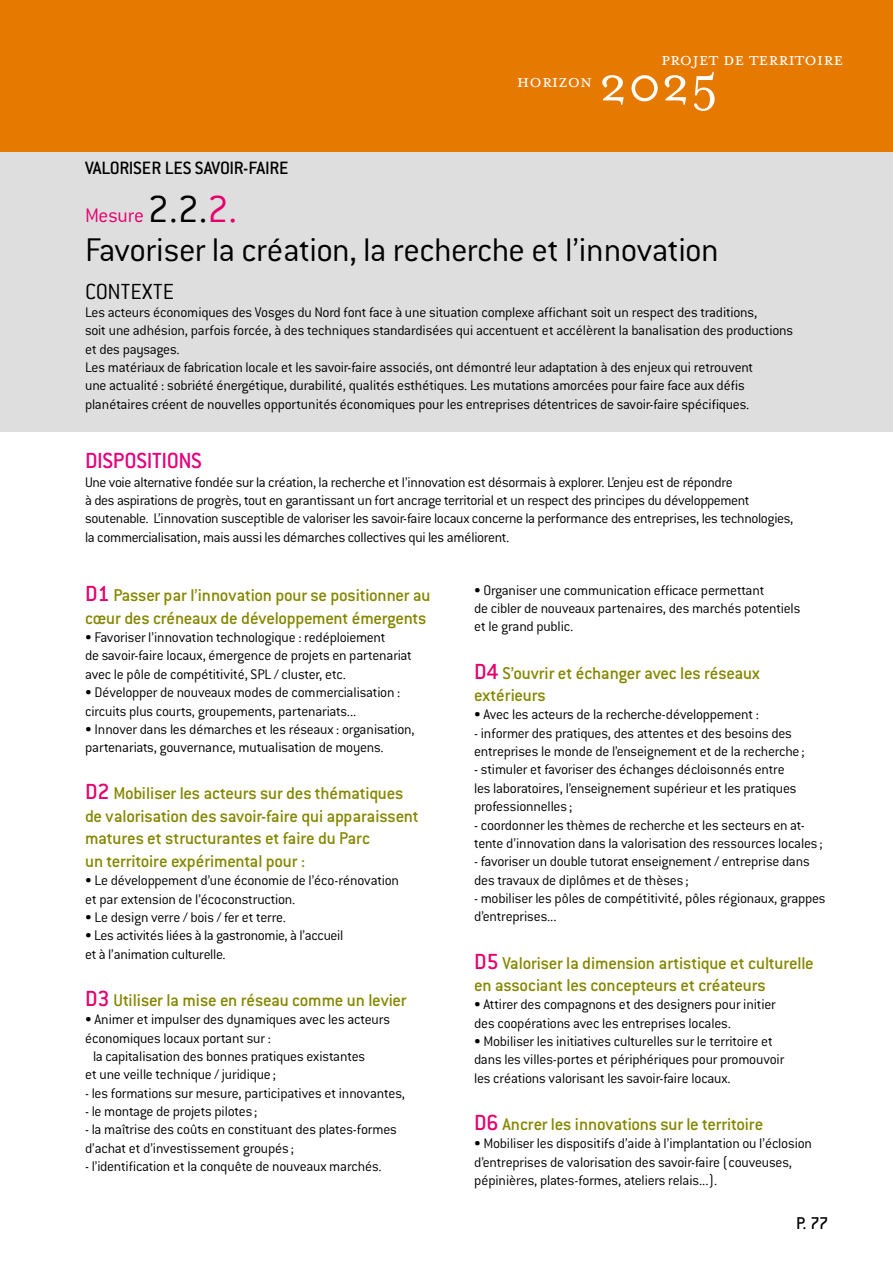
<style>
.page{position:relative;width:893px;height:1263px;background:#fff}
.page>*{position:absolute;margin:0;border:0;box-sizing:border-box;transform-origin:0 0}
.t1{font:56.1px "Mrs Eaves Roman";color:#fff}
.t2{font:300 36px "Conduit ITC";letter-spacing:-.02em;color:#000}
.t3{font:500 24px "Conduit ITC";color:#e6007d}
.t4{font:300 24px "Conduit ITC";color:#000}
.t5{font:300 21.6px "Conduit ITC";color:#e6006d}
.t6{font:20.55px "Mrs Eaves Small Caps";color:#fff}
.t7{font:500 19.65px "Conduit ITC";color:#000}
.t8{font:500 18.75px/22.5px "Conduit ITC";letter-spacing:-.01em;color:#868700}
.t9{font:500 18.75px "Conduit ITC";color:#000}
.t10{font:300 15.3px/18.3px "Conduit ITC";letter-spacing:-.015em;color:#000}
.s1{font-size:41.4px;color:#000}
.s2{font-size:41.4px}
.s3{font-size:24px;color:#e6006d}
</style>
<div class="page">
<div style="left:0;top:0;width:893px;height:153px;background:#e67900"></div>
<div style="left:0;top:152px;width:893px;height:280px;background:#dededf"></div>
<h3 class="t6" style="left:661px;top:48px;width:184px">projet de territoire</h3>
<h1 class="t1" style="left:599px;top:53px;width:121px">2025</h1>
<h3 class="t6" style="left:517px;top:70px;width:77px">horizon</h3>
<p class="t7" style="left:85px;top:157px;width:205px">valoriser les savoir-faire</p>
<h3 class="t5" style="left:85px;top:203px;width:154px">Mesure <span class="s1">2.2.</span><span class="s2">2.</span></h3>
<h2 class="t2" style="left:85px;top:230px;width:635px">Favoriser la création, la recherche et l’innovation</h2>
<h3 class="t4" style="left:85px;top:278px;width:12px">CONTE</h3>
<h3 class="t4" style="left:142px;top:278px;width:23px">XTE</h3>
<p class="t10" style="left:85px;top:303px;width:709px">Les acteurs économiques des Vosges du Nord font face à une situation complexe affichant soit un respect des traditions,<br>soit une adhésion, parfois forcée, à des techniques standardisées qui accentuent et accélèrent la banalisation des productions et des paysages.<br>Les matériaux de fabrication locale et les savoir-faire associés, ont démontré leur adaptation à des enjeux qui retrouvent<br>une actualité : sobriété énergétique, durabilité, qualités esthétiques. Les mutations amorcées pour faire face aux défis planétaires créent de nouvelles opportunités économiques pour les entreprises détentrices de savoir-faire spécifiques.</p>
<h3 class="t3" style="left:85px;top:447px;width:50px">DISPOSITIONS</h3>
<p class="t10" style="left:85px;top:473px;width:710px">Une voie alternative fondée sur la création, la recherche et l’innovation est désormais à explorer. L’enjeu est de répondre<br>à des aspirations de progrès, tout en garantissant un fort ancrage territorial et un respect des principes du développement soutenable. L’innovation susceptible de valoriser les savoir-faire locaux concerne la performance des entreprises, les technologies, la commercialisation, mais aussi les démarches collectives qui les améliorent.</p>
<p class="t8" style="left:85px;top:584px;width:347px"><span class="s3">D1</span> Passer par l’innovation pour se positionner au cœur des créneaux de développement émergents</p>
<p class="t10" style="left:85px;top:628px;width:328px">• Favoriser l’innovation technologique : redéploiement<br>de savoir-faire locaux, émergence de projets en partenariat avec le pôle de compétitivité, SPL</p>
<p class="t10" style="left:274px;top:665px;width:73px">/ cluster, etc.</p>
<p class="t10" style="left:85px;top:683px;width:317px">• Développer de nouveaux modes de commercialisation : circuits plus courts, groupements, partenariats...</p>
<p class="t10" style="left:85px;top:720px;width:331px">• I nnover dans les démarches et les réseaux : organisation, partenariats, gouvernance, mutualisation de moyens.</p>
<p class="t8" style="left:85px;top:782px;width:335px"><span class="s3">D2</span> Mobiliser les acteurs sur des thématiques de valorisation des savoir-faire qui apparaissent matures et structurantes et faire du Parc<br>un territoire expérimental pour :</p>
<p class="t10" style="left:85px;top:871px;width:315px">• Le développement d’une économie de l’éco-rénovation et par extension de l’écoconstruction.</p>
<p class="t10" style="left:85px;top:908px;width:202px">• Le design verre / bois / fer et terre.</p>
<p class="t10" style="left:85px;top:926px;width:260px">• Les activités liées à la gastronomie, à l’accueil et à l’animation culturelle.</p>
<p class="t8" style="left:85px;top:989px;width:323px"><span class="s3">D3</span> Utiliser la mise en réseau comme un levier</p>
<p class="t10" style="left:85px;top:1010px;width:306px">• Animer et impulser des dynamiques avec les acteurs</p>
<p class="t10" style="left:85px;top:1029px;width:187px">économiques locaux portant sur :</p>
<p class="t10" style="left:93px;top:1047px;width:274px">la capitalisation des bonnes pratiques existantes</p>
<p class="t10" style="left:85px;top:1065px;width:192px">et une veille technique / juridique ;</p>
<p class="t10" style="left:85px;top:1084px;width:322px">- les formations sur mesure, participatives et innovantes,</p>
<p class="t10" style="left:85px;top:1102px;width:174px">- le montage de projets pilotes ;</p>
<p class="t10" style="left:85px;top:1120px;width:313px">- la maîtrise des coûts en constituant des plates-formes d’achat et d’investissement groupés ;</p>
<p class="t10" style="left:85px;top:1157px;width:298px">- l’identification et la conquête de nouveaux marchés.</p>
<p class="t10" style="left:474px;top:581px;width:328px">• Organiser une communication efficace permettant<br>de cibler de nouveaux partenaires, des marchés potentiels et le grand public.</p>
<p class="t8" style="left:474px;top:661px;width:287px"><span class="s3">D4</span> S’ouvrir et échanger avec les réseaux extérieurs</p>
<p class="t10" style="left:474px;top:705px;width:286px">• Avec les acteurs de la recherche-développement :</p>
<p class="t10" style="left:474px;top:724px;width:332px">- informer des pratiques, des attentes et des besoins des entreprises le monde de l’enseignement et de la recherche ;</p>
<p class="t10" style="left:474px;top:760px;width:324px">- stimuler et favoriser des échanges décloisonnés entre les laboratoires, l’enseignement supérieur et les pratiques professionnelles ;</p>
<p class="t10" style="left:474px;top:816px;width:350px">- coordonner les thèmes de recherche et les secteurs en at&shy;tente d’innovation dans la valorisation des ressources locales ;</p>
<p class="t10" style="left:474px;top:852px;width:337px">- favoriser un double tutorat enseignement / entreprise dans des travaux de diplômes et de thèses ;</p>
<p class="t10" style="left:474px;top:889px;width:353px">- mobiliser les pôles de compétitivité, pôles régionaux, grappes d’entreprises...</p>
<p class="t8" style="left:474px;top:951px;width:341px"><span class="s3">D5</span> Valoriser la dimension artistique et culturelle en associant les concepteurs et créateurs</p>
<p class="t10" style="left:474px;top:995px;width:303px">• Attirer des compagnons et des designers pour initier des coopérations avec les entreprises locales.</p>
<p class="t10" style="left:474px;top:1032px;width:312px">• Mobiliser les initiatives culturelles sur le territoire et dans les villes-portes et périphériques pour promouvoir les créations valorisant les savoir-faire locaux.</p>
<p class="t8" style="left:474px;top:1113px;width:291px"><span class="s3">D6</span> Ancrer les innovations sur le territoire</p>
<p class="t10" style="left:474px;top:1134px;width:339px">• Mobiliser les dispositifs d’aide à l’implantation ou l’éclosion d’entreprises de valorisation des savoir-faire (couveuses, pépinières, plates-formes, ateliers relais...).</p>
<p class="t9" style="left:796px;top:1213px;width:34px">P. 77</p>
</div>
